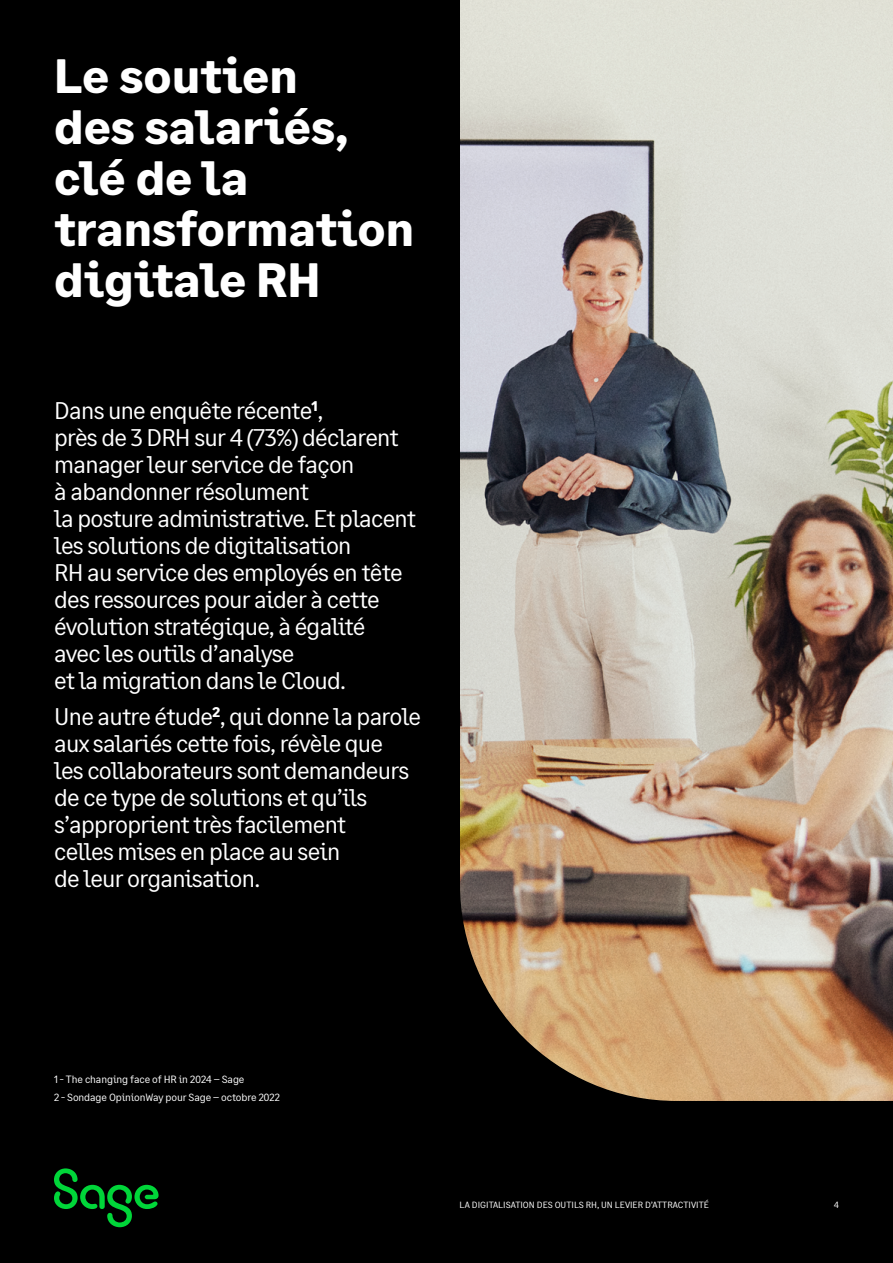
<style>
.page{position:relative;width:893px;height:1263px;background:#000}
.page>*{position:absolute;margin:0;border:0;box-sizing:border-box;transform-origin:0 0}
.t1{font:700 48px/51px "Sage Text";color:#fff}
.t2{font:24px/27px "Sage Text";letter-spacing:-.03em;color:#fff}
.t3{font:10.5px/18px "Sage Text";letter-spacing:-.01em;color:#fff}
.t4{font:9px "Sage Text";color:#fff}
</style>
<div class="page">
<img style="left:460px;top:0;width:433px;height:1101px">
<svg style="left:54px;top:1168px;width:105px;height:59px"></svg>
<h1 class="t1" style="left:54px;top:51px;width:362px">Le soutien<br>des salariés, clé de la transformation digitale RH</h1>
<p class="t2" style="left:54px;top:397px;width:363px">Dans une enquête récente<sup>1</sup>,<br>près de 3 DRH sur 4 (73%) déclarent manager leur service de façon<br>à abandonner résolument<br>la posture administrative. Et placent les solutions de digitalisation<br>RH au service des employés en tête des ressources pour aider à cette évolution stratégique, à égalité avec les outils d’analyse<br>et la migration dans le Cloud.</p>
<p class="t2" style="left:54px;top:703px;width:369px">Une autre étude<sup>2</sup>, qui donne la parole aux salariés cette fois, révèle que<br>les collaborateurs sont demandeurs de ce type de solutions et qu’ils s’approprient très facilement<br>celles mises en place au sein<br>de leur organisation.</p>
<p class="t3" style="left:54px;top:1070px;width:227px">1 - The changing face of HR in 2024 – Sage<br>2 - Sondage OpinionWay pour Sage – octobre 2022</p>
<p class="t4" style="left:460px;top:1200px;width:251px">LA DIGITALISATION DES OUTILS RH, UN LEVIER D’ATTRACTIVITÉ</p>
<p class="t4" style="left:834px;top:1200px;width:7px">4</p>
</div>
